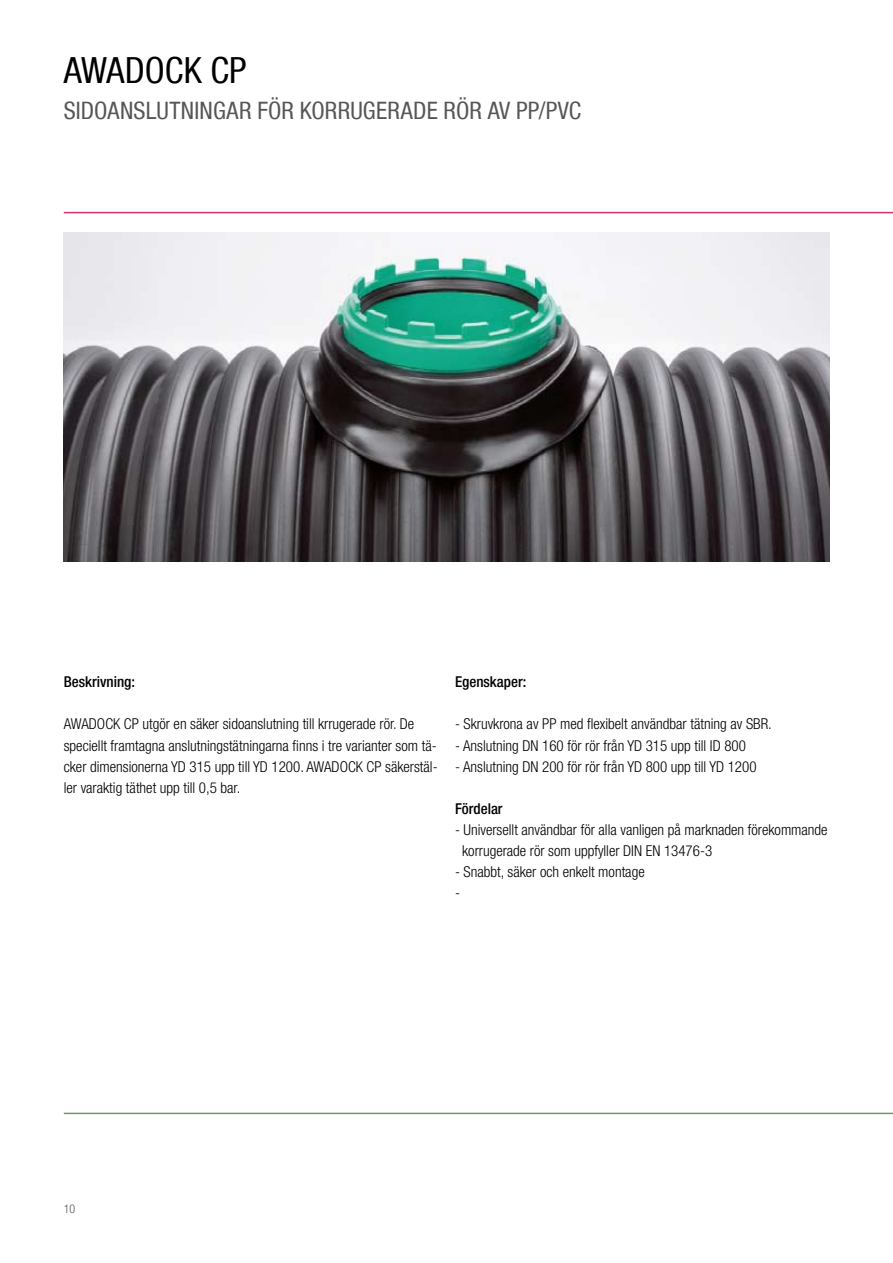
<style>
.page{position:relative;width:893px;height:1263px;background:#fff}
.page>*{position:absolute;margin:0;border:0;box-sizing:border-box;transform-origin:0 0}
.t1{font:condensed 36px "Helvetica Neue LT Com";letter-spacing:-.005em;color:#000}
.t2{font:condensed 24px "Helvetica Neue LT Com";letter-spacing:.005em;color:#575656}
.t3{font:300 condensed 15px/21px "Helvetica Neue LT Com";color:#000}
.t4{font:500 condensed 15px "Helvetica Neue LT Com";color:#000}
.t5{font:300 condensed 12px "Helvetica Neue LT Com";color:#575656}
</style>
<div class="page">
<hr style="left:64px;top:212px;width:829px;height:1px;background:#d1346e">
<hr style="left:64px;top:1113px;width:829px;height:1px;background:#6e9862">
<img style="left:64px;top:233px;width:765px;height:328px">
<h1 class="t1" style="left:64px;top:49px;width:165px">AWADOCK CP</h1>
<h2 class="t2" style="left:64px;top:96px;width:12px">SIDO</h2>
<h2 class="t2" style="left:108px;top:96px;width:26px">ANSLUTNING</h2>
<h2 class="t2" style="left:227px;top:96px;width:44px">AR FÖR</h2>
<h2 class="t2" style="left:300px;top:96px;width:157px">KORRUGERADE RÖR</h2>
<h2 class="t2" style="left:488px;top:96px;width:95px">AV PP/PVC</h2>
<p class="t4" style="left:64px;top:673px;width:73px">Beskrivning:</p>
<p class="t3" style="left:64px;top:714px;width:375px">AWADOCK CP utgör en säker sidoanslutning till krrugerade rör. De speciellt framtagna anslutningstätningarna finns i tre varianter som tä&shy;cker dimensionerna YD 315 upp till YD 1200. AWADOCK CP säkerstäl&shy;ler varaktig täthet upp till 0,5 bar.</p>
<p class="t4" style="left:455px;top:673px;width:73px">Egenskaper:</p>
<p class="t3" style="left:455px;top:714px;width:318px">- Skruvkrona av PP med flexibelt användbar tätning av SBR.</p>
<p class="t3" style="left:455px;top:735px;width:292px">- Anslutning DN 160 för rör från YD 315 upp till ID 800</p>
<p class="t3" style="left:455px;top:756px;width:303px">- Anslutning DN 200 för rör från YD 800 upp till YD 1200</p>
<p class="t4" style="left:455px;top:799px;width:49px">Fördelar</p>
<p class="t3" style="left:462px;top:819px;width:367px;text-indent:-7px">- Universellt användbar för alla vanligen på marknaden förekommande korrugerade rör som uppfyller DIN EN 13476-3</p>
<p class="t3" style="left:455px;top:861px;width:191px">- Snabbt, säker och enkelt montage -</p>
<p class="t5" style="left:64px;top:1201px;width:13px">10</p>
</div>
